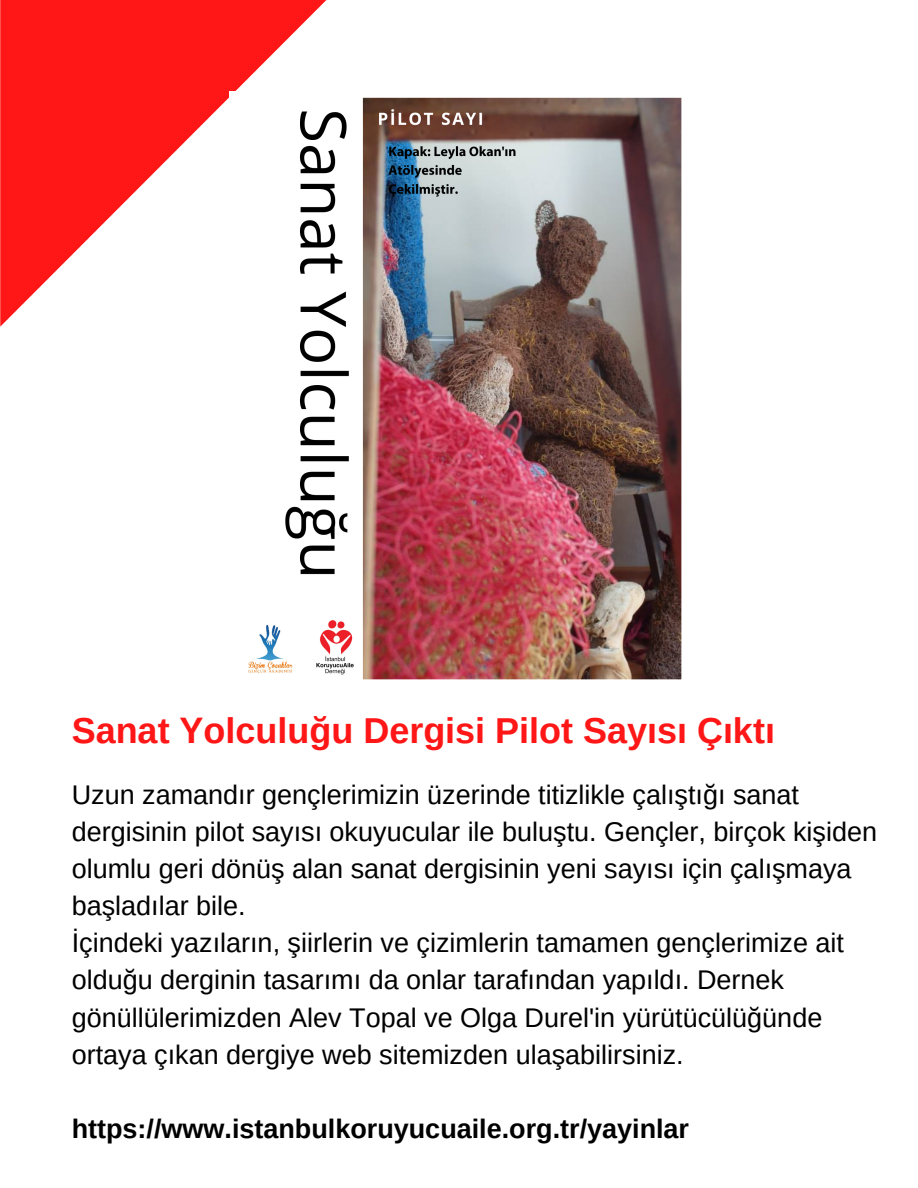
<style>
.page{position:relative;width:918px;height:1188px;background:#fff}
.page>*{position:absolute;margin:0;border:0;box-sizing:border-box;transform-origin:0 0}
.t1{font:700 36px "Arimo";color:#ff1616}
.t2{font:27px/37.2px "Arimo";color:#000}
.t3{font:700 27px "Arimo";color:#000}
</style>
<div class="page">
<svg style="left:0;top:0;width:326px;height:327px;fill:#ff1616"></svg>
<img style="left:230px;top:92px;width:452px;height:588px">
<p class="t1" style="left:72px;top:710px;width:705px">Sanat Yolculuğu Dergisi Pilot Sayısı Çıktı</p>
<p class="t2" style="left:72px;top:776px;width:807px">Uzun zamandır gençlerimizin üzerinde titizlikle çalıştığı sanat dergisinin pilot sayısı okuyucular ile buluştu. Gençler, birçok kişiden olumlu geri dönüş alan sanat dergisinin yeni sayısı için çalışmaya başladılar bile.</p>
<p class="t2" style="left:72px;top:924px;width:774px">İçindeki yazıların, şiirlerin ve çizimlerin tamamen gençlerimize ait olduğu derginin tasarımı da onlar tarafından yapıldı. Dernek gönüllülerimizden Alev Topal ve Olga Durel'in yürütücülüğünde ortaya çıkan dergiye web sitemizden ulaşabilirsiniz.</p>
<p class="t3" style="left:72px;top:1114px;width:619px">https://www.istanbulkoruyucuaile.org.tr/yayinlar</p>
</div>
